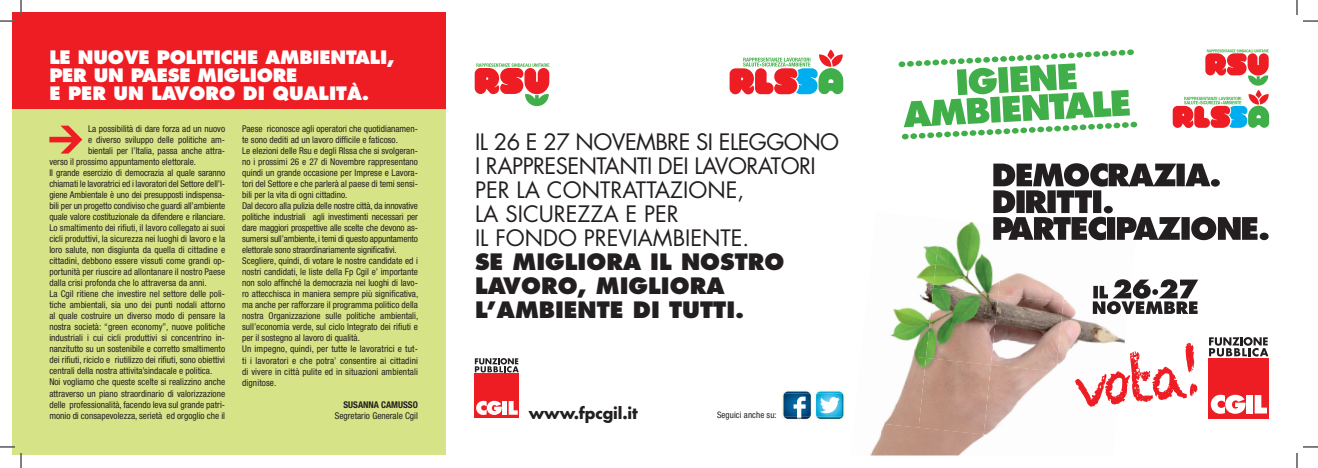
<style>
.page{position:relative;width:1318px;height:468px;background:#fff}
.page>*{position:absolute;margin:0;border:0;box-sizing:border-box;transform-origin:0 0}
.t1{font:22px/24px "Futura";letter-spacing:-.025em;color:#231f20}
.t2{font:800 22px/24px "Futura";color:#231f20}
.t3{font:800 18px/18px "Futura";letter-spacing:-.01em;color:#fff}
.t4{font:700 15.7px "Futura";letter-spacing:-.01em;color:#231f20}
.t5{font:condensed 9.3px/11px "Helvetica Neue";color:#231f20}
.t6{font:700 condensed 9.3px "Helvetica Neue";color:#231f20}
.t7{font:condensed 8.9px "Helvetica Neue";letter-spacing:.01em;color:#231f20}
</style>
<div class="page">
<div style="left:12px;top:12px;width:434px;height:443px;background:#d7e387"></div>
<div style="left:12px;top:12px;width:434px;height:97px;background:#ee1d23"></div>
<svg style="left:898px;top:49px;width:239px;height:90px"></svg>
<img style="left:1005px;top:273px;width:63px;height:29px">
<img style="left:940px;top:222px;width:65px;height:73px">
<img style="left:916px;top:245px;width:24px;height:43px">
<img style="left:1063px;top:302px;width:62px;height:59px">
<img style="left:998px;top:295px;width:65px;height:72px">
<img style="left:933px;top:288px;width:65px;height:76px">
<img style="left:890px;top:281px;width:43px;height:76px">
<img style="left:991px;top:364px;width:65px;height:68px">
<img style="left:926px;top:357px;width:65px;height:77px">
<img style="left:887px;top:351px;width:39px;height:69px">
<img style="left:870px;top:420px;width:113px;height:35px">
<svg style="left:1209px;top:337px;width:59px;height:19px"></svg>
<div style="left:1208px;top:357px;width:61px;height:60px;background:#ee1d23"></div>
<div style="left:1246px;top:394px;width:7px;height:19px;background:#fff"></div>
<svg style="left:1254px;top:395px;width:13px;height:18px"></svg>
<svg style="left:1210px;top:394px;width:35px;height:19px"></svg>
<svg style="left:993px;top:163px;width:275px;height:77px"></svg>
<svg style="left:1172px;top:49px;width:97px;height:79px"></svg>
<svg style="left:49px;top:125px;width:33px;height:28px"></svg>
<svg style="left:729px;top:50px;width:114px;height:45px"></svg>
<svg style="left:475px;top:63px;width:74px;height:43px"></svg>
<img style="left:782px;top:390px;width:63px;height:30px">
<img style="left:783px;top:391px;width:28px;height:27px">
<img style="left:793px;top:396px;width:12px;height:20px">
<img style="left:816px;top:391px;width:27px;height:27px">
<svg style="left:475px;top:358px;width:44px;height:14px"></svg>
<div style="left:475px;top:373px;width:44px;height:44px;background:#ee1d23"></div>
<div style="left:502px;top:400px;width:5px;height:14px;background:#fff"></div>
<svg style="left:508px;top:401px;width:10px;height:13px"></svg>
<svg style="left:476px;top:400px;width:26px;height:14px"></svg>
<svg style="left:1075px;top:342px;width:122px;height:64px"></svg>
<svg style="left:1092px;top:279px;width:106px;height:35px"></svg>
<svg style="left:1303px;top:20px;width:15px;height:2px"></svg>
<svg style="left:1303px;top:446px;width:15px;height:1px"></svg>
<svg style="left:0;top:0;width:22px;height:22px"></svg>
<svg style="left:0;top:446px;width:22px;height:21px"></svg>
<svg style="left:1296px;top:0;width:1px;height:15px"></svg>
<svg style="left:1296px;top:453px;width:1px;height:14px"></svg>
<h2 class="t3" style="left:49px;top:48px;width:347px">LE NUOVE POLITICHE AMBIENTALI,<br>PER UN PAESE MIGLIORE<br>E PER UN LAVORO DI QUALITÀ.</h2>
<p class="t5" style="left:88px;top:123px;width:139px">La possibilità di dare forza ad un nuovo</p>
<p class="t5" style="left:88px;top:134px;width:139px">e diverso sviluppo delle politiche am-</p>
<p class="t5" style="left:88px;top:145px;width:139px">bientali per l’Italia, passa anche attra-</p>
<p class="t5" style="left:49px;top:156px;width:148px">verso il prossimo appuntamento elettorale.</p>
<p class="t5" style="left:49px;top:167px;width:177px">Il grande esercizio di democrazia al quale saranno</p>
<p class="t5" style="left:49px;top:178px;width:177px">chiamati le lavoratrici ed i lavoratori del Settore dell’I-</p>
<p class="t5" style="left:49px;top:189px;width:177px">giene Ambientale è uno dei presupposti indispensa-</p>
<p class="t5" style="left:49px;top:200px;width:177px">bili per un progetto condiviso che guardi all’ambiente</p>
<p class="t5" style="left:49px;top:211px;width:178px">quale valore costituzionale da difendere e rilanciare.</p>
<p class="t5" style="left:49px;top:222px;width:177px">Lo smaltimento dei rifiuti, il lavoro collegato ai suoi</p>
<p class="t5" style="left:49px;top:233px;width:177px">cicli produttivi, la sicurezza nei luoghi di lavoro e la</p>
<p class="t5" style="left:49px;top:244px;width:177px">loro salute, non disgiunta da quella di cittadine e</p>
<p class="t5" style="left:49px;top:255px;width:177px">cittadini, debbono essere vissuti come grandi op-</p>
<p class="t5" style="left:49px;top:266px;width:177px">portunità per riuscire ad allontanare il nostro Paese</p>
<p class="t5" style="left:49px;top:277px;width:159px">dalla crisi profonda che lo attraversa da anni.</p>
<p class="t5" style="left:49px;top:288px;width:177px">La Cgil ritiene che investire nel settore delle poli-</p>
<p class="t5" style="left:49px;top:299px;width:177px">tiche ambientali, sia uno dei punti nodali attorno</p>
<p class="t5" style="left:49px;top:310px;width:177px">al quale costruire un diverso modo di pensare la</p>
<p class="t5" style="left:49px;top:321px;width:177px">nostra società: “green economy”, nuove politiche</p>
<p class="t5" style="left:49px;top:332px;width:177px">industriali i cui cicli produttivi si concentrino in-</p>
<p class="t5" style="left:49px;top:343px;width:177px">nanzitutto su un sostenibile e corretto smaltimento</p>
<p class="t5" style="left:49px;top:354px;width:177px">dei rifiuti, riciclo e riutilizzo dei rifiuti, sono obiettivi</p>
<p class="t5" style="left:49px;top:365px;width:164px">centrali della nostra attivita’sindacale e politica.</p>
<p class="t5" style="left:49px;top:376px;width:177px">Noi vogliamo che queste scelte si realizzino anche</p>
<p class="t5" style="left:49px;top:387px;width:177px">attraverso un piano straordinario di valorizzazione</p>
<p class="t5" style="left:49px;top:398px;width:177px">delle professionalità, facendo leva sul grande patri-</p>
<p class="t5" style="left:49px;top:409px;width:177px">monio di consapevolezza, serietà ed orgoglio che il</p>
<p class="t5" style="left:242px;top:123px;width:178px">Paese riconosce agli operatori che quotidianamen&shy;te sono dediti ad un lavoro difficile e faticoso.<br>Le elezioni delle Rsu e degli Rlssa che si svolgeran&shy;no i prossimi 26 e 27 di Novembre rappresentano quindi un grande occasione per Imprese e Lavora&shy;tori del Settore e che parlerà al paese di temi sensi&shy;bili per la vita di ogni cittadino.<br>Dal decoro alla pulizia delle nostre città, da innovative politiche industriali agli investimenti necessari per dare maggiori prospettive alle scelte che devono as&shy;sumersi sull’ambiente, i temi di questo appuntamento elettorale sono straordinariamente significativi.<br>Scegliere, quindi, di votare le nostre candidate ed i nostri candidati, le liste della Fp Cgil e’ importante non solo affinché la democrazia nei luoghi di lavo&shy;ro attecchisca in maniera sempre più significativa, ma anche per rafforzare il programma politico della nostra Organizzazione sulle politiche ambientali, sull’economia verde, sul ciclo Integrato dei rifiuti e per il sostegno al lavoro di qualità.<br>Un impegno, quindi, per tutte le lavoratrici e tut&shy;ti i lavoratori e che potra’ consentire ai cittadini di vivere in città pulite ed in situazioni ambientali dignitose.</p>
<p class="t6" style="left:343px;top:398px;width:76px">SUSANNA CAMUSSO</p>
<p class="t5" style="left:335px;top:409px;width:85px">Segretario Generale Cgil</p>
<h1 class="t1" style="left:475px;top:129px;width:365px">IL 26 E 27 NOVEMBRE SI ELEGGONO<br>I RAPPRESENTANTI DEI LAVORATORI<br>PER LA CONTRATTAZIONE,<br>LA SICUREZZA E PER<br>IL FONDO PREVIAMBIENTE.</h1>
<h1 class="t2" style="left:475px;top:249px;width:311px">SE MIGLIORA IL NOSTRO<br>LAVORO, MIGLIORA<br>L’AMBIENTE DI TUTTI.</h1>
<h3 class="t4" style="left:529px;top:401px;width:110px">www.fpcgil.it</h3>
<p class="t7" style="left:717px;top:409px;width:61px">Seguici anche su:</p>
</div>
